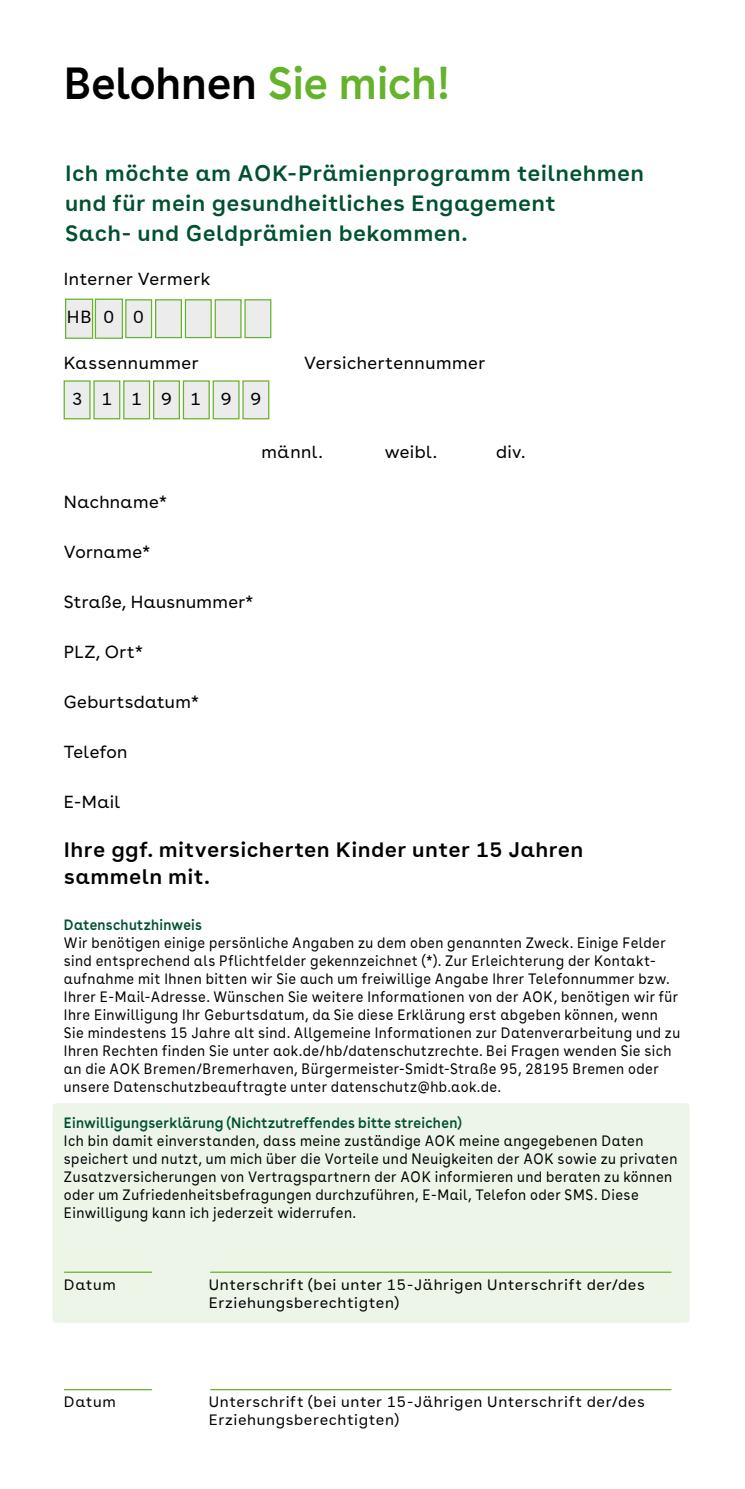
<style>
.page{position:relative;width:745px;height:1489px;background:#fff}
.page>*{position:absolute;margin:0;border:0;box-sizing:border-box;transform-origin:0 0}
.t1{font:600 45px "AOK Buenos Aires";letter-spacing:-.005em;color:#000;scale:.96 1}
.t2{font:600 22.5px/30.2px "AOK Buenos Aires Text";letter-spacing:.015em;color:#005130}
.t3{font:600 21.25px/27.5px "AOK Buenos Aires Text";letter-spacing:.015em;color:#000}
.t4{font:17.5px "AOK Buenos Aires";letter-spacing:.02em;color:#000}
.t5{font:17.5px "AOK Buenos Aires Text";letter-spacing:1.09em;color:#000}
.t6{font:15px/18px "AOK Buenos Aires Text";letter-spacing:.03em;color:#000;scale:.9 1}
.t7{font:15px/18px "AOK Buenos Aires Text";letter-spacing:.03em;color:#000}
.t8{font:600 15px "AOK Buenos Aires";letter-spacing:.02em;color:#005130;scale:.9 1}
.s1{color:#64b32b}
</style>
<div class="page">
<div style="left:123px;top:380px;width:27px;height:39px;background:#ececec;border:1px solid #64b32b"></div>
<div style="left:64px;top:380px;width:26px;height:39px;background:#ececec;border:1px solid #64b32b"></div>
<div style="left:93px;top:380px;width:27px;height:39px;background:#ececec;border:1px solid #64b32b"></div>
<div style="left:153px;top:380px;width:27px;height:39px;background:#ececec;border:1px solid #64b32b"></div>
<div style="left:183px;top:380px;width:27px;height:39px;background:#ececec;border:1px solid #64b32b"></div>
<div style="left:212px;top:380px;width:27px;height:39px;background:#ececec;border:1px solid #64b32b"></div>
<div style="left:242px;top:380px;width:27px;height:39px;background:#ececec;border:1px solid #64b32b"></div>
<div style="left:65px;top:298px;width:28px;height:41px;background:#ececec;border:1px solid #64b32b"></div>
<div style="left:95px;top:298px;width:28px;height:41px;background:#ececec;border:1px solid #64b32b"></div>
<div style="left:125px;top:299px;width:27px;height:39px;background:#ececec;border:1px solid #64b32b"></div>
<div style="left:155px;top:299px;width:27px;height:39px;background:#ececec;border:1px solid #64b32b"></div>
<div style="left:185px;top:299px;width:27px;height:39px;background:#ececec;border:1px solid #64b32b"></div>
<div style="left:214px;top:299px;width:27px;height:39px;background:#ececec;border:1px solid #64b32b"></div>
<div style="left:244px;top:299px;width:27px;height:39px;background:#ececec;border:1px solid #64b32b"></div>
<div style="left:52px;top:1103px;width:637px;height:219px;background:#edf5e9;border-radius:4px"></div>
<hr style="left:64px;top:1388px;width:87px;height:2px;background:#64b32b">
<hr style="left:210px;top:1388px;width:460px;height:2px;background:#64b32b">
<hr style="left:64px;top:1271px;width:87px;height:1px;background:#64b32b">
<hr style="left:210px;top:1271px;width:460px;height:1px;background:#64b32b">
<h1 class="t1" style="left:64px;top:46px;width:405px">Belohnen <span class="s1">Sie mich!</span></h1>
<h2 class="t2" style="left:65px;top:155px;width:580px">Ich möchte am AOK-Prämienprogramm teilnehmen und für mein gesundheitliches Engagement<br>Sach- und Geldprämien bekommen.</h2>
<p class="t4" style="left:64px;top:264px;width:148px">Interner Vermerk</p>
<p class="t5" style="left:67px;top:303px;width:79px">HB0 0</p>
<p class="t4" style="left:64px;top:348px;width:136px">Kassennummer</p>
<p class="t5" style="left:72px;top:384px;width:191px">3119199</p>
<p class="t4" style="left:304px;top:348px;width:182px">Versichertennummer</p>
<p class="t4" style="left:261px;top:437px;width:62px">männl.</p>
<p class="t4" style="left:384px;top:437px;width:54px">weibl.</p>
<p class="t4" style="left:495px;top:437px;width:31px">div.</p>
<p class="t4" style="left:64px;top:487px;width:105px">Nachname*</p>
<p class="t4" style="left:64px;top:537px;width:88px">Vorname*</p>
<p class="t4" style="left:64px;top:587px;width:191px">Straße, Hausnummer*</p>
<p class="t4" style="left:64px;top:637px;width:81px">PLZ, Ort*</p>
<p class="t4" style="left:64px;top:687px;width:137px">Geburtsdatum*</p>
<p class="t4" style="left:64px;top:737px;width:65px">Telefon</p>
<p class="t4" style="left:64px;top:787px;width:58px">E-Mail</p>
<h3 class="t3" style="left:64px;top:833px;width:521px">Ihre ggf. mitversicherten Kinder unter 15 Jahren sammeln mit.</h3>
<p class="t8" style="left:64px;top:912px;width:155px">Datenschutzhinweis</p>
<p class="t6" style="left:64px;top:932px;width:685px">Wir benötigen einige persönliche Angaben zu dem oben genannten Zweck. Einige Felder sind entsprechend als Pflichtfelder gekennzeichnet (*). Zur Erleichterung der Kontakt&shy;aufnahme mit Ihnen bitten wir Sie auch um freiwillige Angabe Ihrer Telefonnummer bzw.<br>Ihrer E-Mail-Adresse. Wünschen Sie weitere Informationen von der AOK, benötigen wir für Ihre Einwilligung Ihr Geburtsdatum, da Sie diese Erklärung erst abgeben können, wenn Sie mindestens 15 Jahre alt sind. Allgemeine Informationen zur Datenverarbeitung und zu Ihren Rechten finden Sie unter aok.de/hb/datenschutzrechte. Bei Fragen wenden Sie sich an die AOK Bremen/Bremerhaven, Bürgermeister-Smidt-Straße 95, 28195 Bremen oder unsere Datenschutzbeauftragte unter datenschutz@hb.aok.de.</p>
<p class="t8" style="left:64px;top:1110px;width:443px">Einwilligungserklärung (Nichtzutreffendes bitte streichen)</p>
<p class="t6" style="left:64px;top:1130px;width:682px">Ich bin damit einverstanden, dass meine zuständige AOK meine angegebenen Daten speichert und nutzt, um mich über die Vorteile und Neuigkeiten der AOK sowie zu privaten Zusatzversicherungen von Vertragspartnern der AOK informieren und beraten zu können oder um Zufriedenheitsbefragungen durchzuführen, E-Mail, Telefon oder SMS. Diese Einwilligung kann ich jederzeit widerrufen.</p>
<p class="t7" style="left:64px;top:1273px;width:53px">Datum</p>
<p class="t7" style="left:208px;top:1273px;width:437px">Unterschrift (bei unter 15-Jährigen Unterschrift der/des<br>Erziehungsberechtigten)</p>
<p class="t7" style="left:64px;top:1391px;width:53px">Datum</p>
<p class="t7" style="left:208px;top:1391px;width:437px">Unterschrift (bei unter 15-Jährigen Unterschrift der/des<br>Erziehungsberechtigten)</p>
</div>
